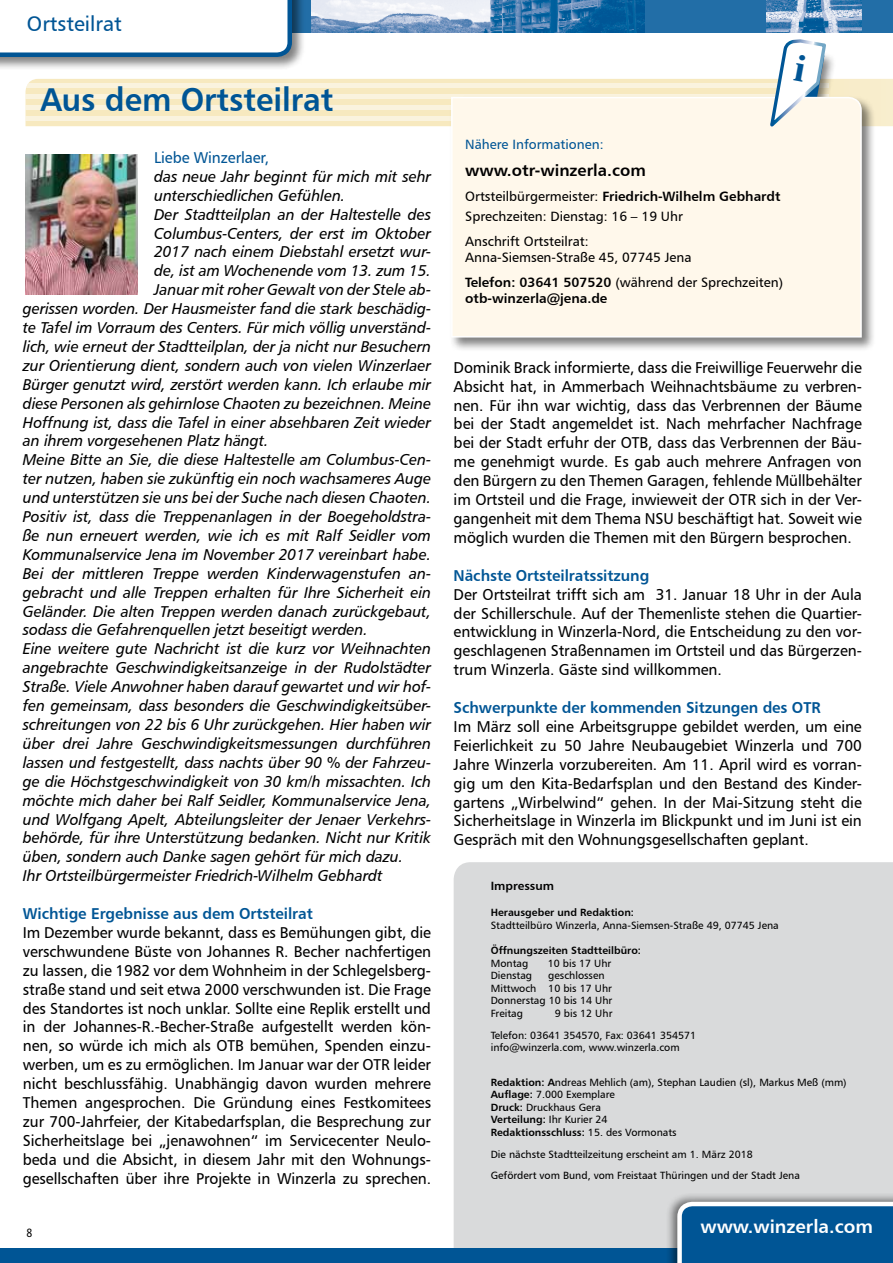
<style>
.page{position:relative;width:893px;height:1263px;background:#fff}
.page>*{position:absolute;margin:0;border:0;box-sizing:border-box;transform-origin:0 0}
.t1{font:33px "Humanist 777 BT Bold B";color:#005595;scale:.95 1}
.t2{font:21px "Humanist 777 BT Roman B";color:#005595}
.t3{font:18.75px "Humanist 777 BT Bold B";color:#fff}
.t4{font:16.5px "Humanist 777 BT Bold B";color:#000}
.t5{font:15.75px/18.9px "Humanist 777 BT Roman B";letter-spacing:-.005em;color:#000;text-align:justify}
.t6{font:15.75px "Humanist 777 BT Italic B";letter-spacing:-.005em;color:#000}
.t7{font:15.75px "Humanist 777 BT Bold B";letter-spacing:-.005em;color:#005595}
.t8{font:15.75px "Humanist 777 BT Roman B";color:#005595}
.t9{font:13.5px/24.8px "Humanist 777 BT Roman B";color:#000}
.t10{font:13.5px "Humanist 777 BT Bold B";color:#000}
.t11{font:13.5px "Humanist 777 BT Roman B";color:#005595}
.t12{font:12px "Humanist 777 BT Bold B";color:#000}
.t13{font:12px "Humanist 777 BT Roman Condensed B";color:#000}
.t14{font:10.5px/12.6px "Humanist 777 BT Roman B";color:#000}
.t15{font:10.5px/12.6px "Humanist 777 BT Bold B";color:#000}
.s1{font-family:"Humanist 777 BT Roman B"}
.s2{font-family:"Humanist 777 BT Bold B"}
</style>
<div class="page">
<div style="left:454px;top:862px;width:439px;height:387px;background:#d9dadb"></div>
<div style="left:0;top:1249px;width:893px;height:14px;background:#005595"></div>
<div style="left:449px;top:95px;width:427px;height:257px;background:#000;opacity:.5"></div>
<div style="left:450px;top:134px;width:412px;height:204px;background:#fff8eb"></div>
<div style="left:665px;top:1192px;width:228px;height:71px;background:#000;opacity:.5"></div>
<div style="left:675px;top:1199px;width:218px;height:64px;background:#000;opacity:.5"></div>
<svg style="left:677px;top:1202px;width:216px;height:61px"></svg>
<img style="left:26px;top:154px;width:111px;height:140px">
<svg style="left:0;top:0;width:893px;height:134px"></svg>
<h2 class="t2" style="left:27px;top:11px;width:96px">Ortsteilrat</h2>
<h1 class="t1" style="left:40px;top:78px;width:310px">Aus dem Ortsteilrat</h1>
<p class="t8" style="left:154px;top:148px;width:116px">Liebe Winzerlaer,</p>
<p class="t6" style="left:154px;top:166px;width:278px">das neue Jahr beginnt für mich mit sehr</p>
<p class="t6" style="left:154px;top:185px;width:193px">unterschiedlichen Gefühlen.</p>
<p class="t6" style="left:154px;top:204px;width:278px">Der Stadtteilplan an der Haltestelle des</p>
<p class="t6" style="left:154px;top:223px;width:278px">Columbus-Centers, der erst im Oktober</p>
<p class="t6" style="left:154px;top:242px;width:278px">2017 nach einem Diebstahl ersetzt wur-</p>
<p class="t6" style="left:154px;top:261px;width:278px">de, ist am Wochenende vom 13. zum 15.</p>
<p class="t6" style="left:154px;top:280px;width:278px">Januar mit roher Gewalt von der Stele ab-</p>
<p class="t6" style="left:23px;top:299px;width:410px">gerissen worden. Der Hausmeister fand die stark beschädig-</p>
<p class="t6" style="left:23px;top:318px;width:410px">te Tafel im Vorraum des Centers. Für mich völlig unverständ-</p>
<p class="t6" style="left:23px;top:337px;width:410px">lich, wie erneut der Stadtteilplan, der ja nicht nur Besuchern</p>
<p class="t6" style="left:23px;top:355px;width:410px">zur Orientierung dient, sondern auch von vielen Winzerlaer</p>
<p class="t6" style="left:23px;top:374px;width:410px">Bürger genutzt wird, zerstört werden kann. Ich erlaube mir</p>
<p class="t6" style="left:23px;top:393px;width:410px">diese Personen als gehirnlose Chaoten zu bezeichnen. Meine</p>
<p class="t6" style="left:23px;top:412px;width:410px">Hoffnung ist, dass die Tafel in einer absehbaren Zeit wieder</p>
<p class="t6" style="left:23px;top:431px;width:247px">an ihrem vorgesehenen Platz hängt.</p>
<p class="t6" style="left:23px;top:450px;width:410px">Meine Bitte an Sie, die diese Haltestelle am Columbus-Cen-</p>
<p class="t6" style="left:23px;top:469px;width:410px">ter nutzen, haben sie zukünftig ein noch wachsameres Auge</p>
<p class="t6" style="left:23px;top:488px;width:410px">und unterstützen sie uns bei der Suche nach diesen Chaoten.</p>
<p class="t6" style="left:23px;top:507px;width:410px">Positiv ist, dass die Treppenanlagen in der Boegeholdstra-</p>
<p class="t6" style="left:23px;top:526px;width:410px">ße nun erneuert werden, wie ich es mit Ralf Seidler vom</p>
<p class="t6" style="left:23px;top:544px;width:410px">Kommunalservice Jena im November 2017 vereinbart habe.</p>
<p class="t6" style="left:23px;top:563px;width:410px">Bei der mittleren Treppe werden Kinderwagenstufen an-</p>
<p class="t6" style="left:23px;top:582px;width:410px">gebracht und alle Treppen erhalten für Ihre Sicherheit ein</p>
<p class="t6" style="left:23px;top:601px;width:410px">Geländer. Die alten Treppen werden danach zurückgebaut,</p>
<p class="t6" style="left:23px;top:620px;width:347px">sodass die Gefahrenquellen jetzt beseitigt werden.</p>
<p class="t6" style="left:23px;top:639px;width:410px">Eine weitere gute Nachricht ist die kurz vor Weihnachten</p>
<p class="t6" style="left:23px;top:658px;width:410px">angebrachte Geschwindigkeitsanzeige in der Rudolstädter</p>
<p class="t6" style="left:23px;top:677px;width:410px">Straße. Viele Anwohner haben darauf gewartet und wir hof-</p>
<p class="t6" style="left:23px;top:696px;width:410px">fen gemeinsam, dass besonders die Geschwindigkeitsüber-</p>
<p class="t6" style="left:23px;top:715px;width:410px">schreitungen von 22 bis 6 Uhr zurückgehen. Hier haben wir</p>
<p class="t6" style="left:23px;top:733px;width:410px">über drei Jahre Geschwindigkeitsmessungen durchführen</p>
<p class="t6" style="left:23px;top:752px;width:410px">lassen und festgestellt, dass nachts über 90 % der Fahrzeu-</p>
<p class="t6" style="left:23px;top:771px;width:410px">ge die Höchstgeschwindigkeit von 30 km/h missachten. Ich</p>
<p class="t6" style="left:23px;top:790px;width:410px">möchte mich daher bei Ralf Seidler, Kommunalservice Jena,</p>
<p class="t6" style="left:23px;top:809px;width:410px">und Wolfgang Apelt, Abteilungsleiter der Jenaer Verkehrs-</p>
<p class="t6" style="left:23px;top:828px;width:410px">behörde, für ihre Unterstützung bedanken. Nicht nur Kritik</p>
<p class="t6" style="left:23px;top:847px;width:382px">üben, sondern auch Danke sagen gehört für mich dazu.</p>
<p class="t6" style="left:23px;top:866px;width:361px">Ihr Ortsteilbürgermeister Friedrich-Wilhelm Gebhardt</p>
<p class="t7" style="left:23px;top:903px;width:292px">Wichtige Ergebnisse aus dem Ortsteilrat</p>
<p class="t5" style="left:23px;top:923px;width:410px">I m Dezember wurde bekannt, dass es Bemühungen gibt, die verschwundene Büste von Johannes R. Becher nachfertigen zu lassen, die 1982 vor dem Wohnheim in der Schlegelsberg&shy;straße stand und seit etwa 2000 verschwunden ist. Die Frage des Standortes ist noch unklar. Sollte eine Replik erstellt und in der Johannes-R.-Becher-Straße aufgestellt werden kön&shy;nen, so würde ich mich als OTB bemühen, Spenden einzu&shy;werben, um es zu ermöglichen. I m Januar war der OTR leider nicht beschlussfähig. U nabhängig davon wurden mehrere Themen angesprochen. Die Gründung eines Festkomitees zur 700-Jahrfeier, der Kitabedarfsplan, die Besprechung zur Sicherheitslage bei „jenawohnen“ im Servicecenter Neulo&shy;beda und die Absicht, in diesem Jahr mit den Wohnungs&shy;gesellschaften über ihre Projekte in Winzerla zu sprechen.</p>
<p class="t13" style="left:27px;top:1226px;width:7px">8</p>
<p class="t11" style="left:465px;top:135px;width:140px">Nähere I nformationen:</p>
<p class="t4" style="left:465px;top:160px;width:182px">www.otr-winzerla.com</p>
<p class="t10" style="left:465px;top:188px;width:317px"><span class="s1">Ortsteilbürgermeister:</span> Friedrich-Wilhelm Gebhardt</p>
<p class="t9" style="left:465px;top:204px;width:219px">Sprechzeiten: Dienstag: 16 – 19 U hr<br>Anschrift Ortsteilrat:</p>
<p class="t9" style="left:465px;top:245px;width:319px">Anna-Siemsen-Straße 45, 07745 Jena<br><span class="s2">Telefon: 03641 507520</span> (während der Sprechzeiten)</p>
<p class="t10" style="left:465px;top:290px;width:144px">otb-winzerla@jena.de</p>
<p class="t5" style="left:454px;top:358px;width:410px">Dominik Brack informierte, dass die Freiwillige Feuerwehr die Absicht hat, in Ammerbach Weihnachtsbäume zu verbren&shy;nen. Für ihn war wichtig, dass das Verbrennen der Bäume bei der Stadt angemeldet ist. Nach mehrfacher Nachfrage bei der Stadt erfuhr der OTB, dass das Verbrennen der Bäu&shy;me genehmigt wurde. Es gab auch mehrere Anfragen von den Bürgern zu den Themen Garagen, fehlende Müllbehälter im Ortsteil und die Frage, inwieweit der OTR sich in der Ver&shy;gangenheit mit dem Thema N SU beschäftigt hat. Soweit wie möglich wurden die Themen mit den Bürgern besprochen.</p>
<p class="t7" style="left:454px;top:565px;width:197px">Nächste Ortsteilratssitzung</p>
<p class="t5" style="left:454px;top:584px;width:410px">Der Ortsteilrat trifft sich am 31. Januar 18 U hr in der Aula der Schillerschule. Auf der Themenliste stehen die Quartier&shy;entwicklung in Winzerla-Nord, die Entscheidung zu den vor&shy;geschlagenen Straßennamen im Ortsteil und das Bürgerzen&shy;trum Winzerla. Gäste sind willkommen.</p>
<p class="t7" style="left:454px;top:698px;width:368px">Schwerpunkte der kommenden Sitzungen des OTR</p>
<p class="t5" style="left:454px;top:717px;width:410px">I m März soll eine Arbeitsgruppe gebildet werden, um eine Feierlichkeit zu 50 Jahre Neubaugebiet Winzerla und 700<br>Jahre Winzerla vorzubereiten. Am 11. April wird es vorran&shy;gig um den Kita-Bedarfsplan und den Bestand des Kinder&shy;gartens „Wirbelwind“ gehen. I n der Mai-Sitzung steht die Sicherheitslage in Winzerla im Blickpunkt und im Juni ist ein Gespräch mit den Wohnungsgesellschaften geplant.</p>
<p class="t12" style="left:491px;top:878px;width:65px">Impressum</p>
<p class="t15" style="left:491px;top:906px;width:145px">Herausgeber und Redaktion:</p>
<p class="t14" style="left:491px;top:919px;width:289px">Stadtteilbüro Winzerla, Anna-Siemsen-Straße 49, 07745 Jena</p>
<p class="t15" style="left:491px;top:944px;width:152px">Öffnungszeiten Stadtteilbüro:</p>
<p class="t14" style="left:491px;top:956px;width:39px">Montag</p>
<p class="t14" style="left:548px;top:956px;width:65px">10 bis 17 Uhr</p>
<p class="t14" style="left:491px;top:969px;width:43px">Dienstag</p>
<p class="t14" style="left:491px;top:969px;width:123px;text-indent:58px">geschlossen<br>Mittwoch 10 bis 17 U hr<br>Donnerstag 10 bis 14 U hr<br>Freitag</p>
<p class="t14" style="left:491px;top:1002px;width:207px;line-height:21.6px;text-indent:64px">9 bis 12 Uhr<br>Telefon: 03641 354570, Fax: 03641 354571</p>
<p class="t14" style="left:491px;top:1041px;width:190px">info@winzerla.com, www.winzerla.com</p>
<p class="t14" style="left:491px;top:1075px;width:357px"><span class="s2">Redaktion: A</span>ndreas Mehlich (am), Stephan Laudien (sl), Markus Meß (mm)<br><span class="s2">Auflage:</span> 7.000 Exemplare<br><span class="s2">Druck:</span> Druckhaus Gera</p>
<p class="t15" style="left:491px;top:1113px;width:187px">Verteilung: <span class="s1">I hr Kurier 24<br></span>Redaktionsschluss: <span class="s1">15. des Vormonats</span></p>
<p class="t14" style="left:491px;top:1143px;width:311px;line-height:21.6px">Die nächste Stadtteilzeitung erscheint am 1. März 2018<br>Gefördert vom Bund, vom Freistaat Thüringen und der Stadt Jena</p>
<p class="t3" style="left:700px;top:1214px;width:174px">www.winzerla.com</p>
</div>
